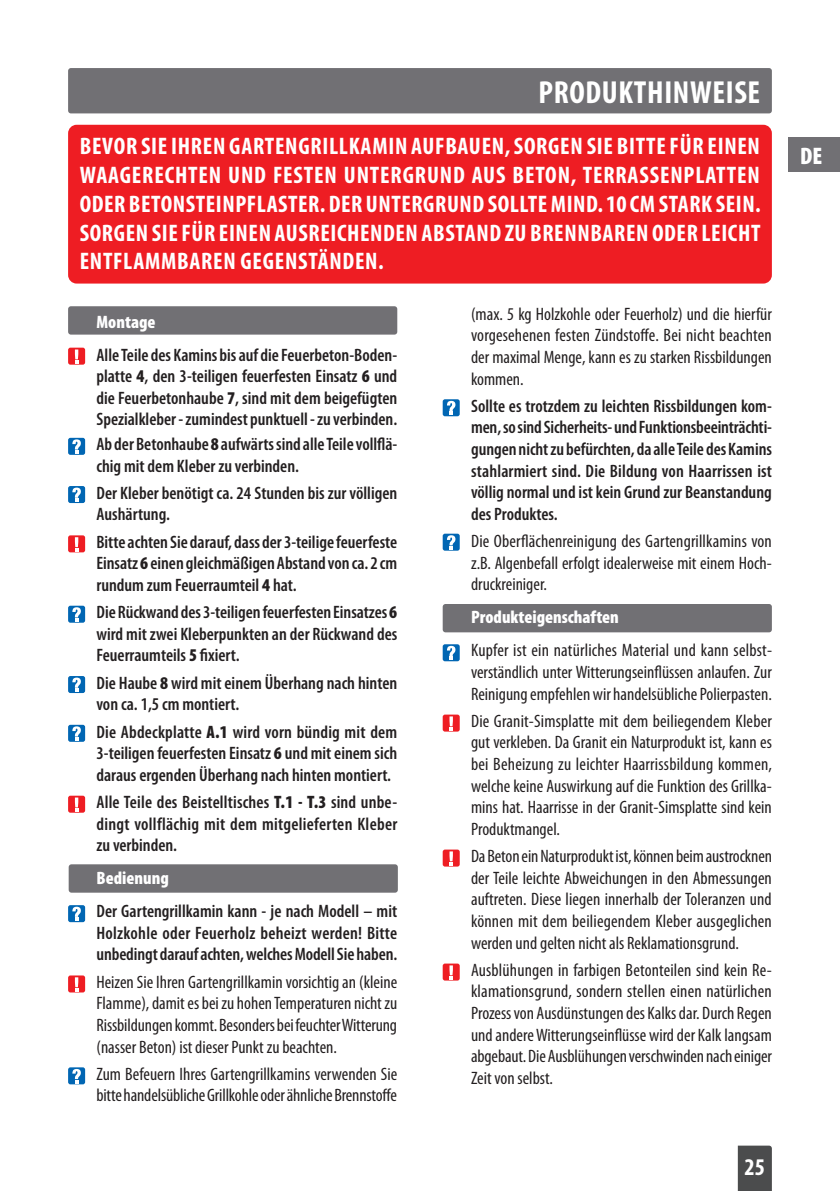
<style>
.page{position:relative;width:840px;height:1191px;background:#fff}
.page>*{position:absolute;margin:0;border:0;box-sizing:border-box;transform-origin:0 0}
.t1{font:700 condensed 32px "Myriad Pro";letter-spacing:.02em;color:#fff}
.t2{font:700 condensed 24px/28.8px "Myriad Pro";letter-spacing:.03em;color:#fff;text-align:justify}
.t3{font:900 condensed 24px "Myriad Pro";color:#fff}
.t4{font:condensed 18px/21.6px "Myriad Pro";color:#231f20;text-align:justify}
.t5{font:600 condensed 18px/21.6px "Myriad Pro";color:#231f20;text-align:justify}
.t6{font:900 condensed 18px "Myriad Pro";color:#fff}
.s1{font-weight:900}
</style>
<div class="page">
<div style="left:737px;top:1145px;width:34px;height:46px;background:#4b4c4d"></div>
<div style="left:68px;top:306px;width:329px;height:28px;background:#717074;border-radius:3px"></div>
<div style="left:69px;top:864px;width:328px;height:28px;background:#717074;border-radius:3px"></div>
<div style="left:442px;top:604px;width:329px;height:28px;background:#717074;border-radius:3px"></div>
<div style="left:68px;top:68px;width:703px;height:45px;background:#717074;border-radius:3px"></div>
<div style="left:68px;top:125px;width:703px;height:158px;background:#ee1d23;border-radius:9px"></div>
<div style="left:68px;top:348px;width:17px;height:17px;background:#ee1d23;border-radius:2px"></div>
<svg style="left:75px;top:349px;width:3px;height:14px"></svg>
<div style="left:68px;top:535px;width:17px;height:17px;background:#ee1d23;border-radius:2px"></div>
<svg style="left:75px;top:537px;width:3px;height:14px"></svg>
<div style="left:68px;top:795px;width:17px;height:17px;background:#ee1d23;border-radius:2px"></div>
<svg style="left:75px;top:797px;width:3px;height:14px"></svg>
<div style="left:68px;top:975px;width:17px;height:17px;background:#ee1d23;border-radius:2px"></div>
<svg style="left:75px;top:977px;width:3px;height:14px"></svg>
<div style="left:442px;top:714px;width:17px;height:17px;background:#ee1d23;border-radius:2px"></div>
<svg style="left:449px;top:716px;width:3px;height:14px"></svg>
<div style="left:442px;top:849px;width:17px;height:17px;background:#ee1d23;border-radius:2px"></div>
<svg style="left:449px;top:851px;width:3px;height:14px"></svg>
<div style="left:442px;top:963px;width:17px;height:17px;background:#ee1d23;border-radius:2px"></div>
<svg style="left:449px;top:965px;width:3px;height:14px"></svg>
<div style="left:68px;top:438px;width:17px;height:17px;background:#0166b3;border-radius:2px"></div>
<svg style="left:72px;top:439px;width:9px;height:14px"></svg>
<div style="left:68px;top:676px;width:17px;height:17px;background:#0166b3;border-radius:2px"></div>
<svg style="left:72px;top:677px;width:9px;height:15px"></svg>
<div style="left:68px;top:605px;width:17px;height:17px;background:#0166b3;border-radius:2px"></div>
<svg style="left:72px;top:607px;width:9px;height:14px"></svg>
<div style="left:68px;top:486px;width:17px;height:17px;background:#0166b3;border-radius:2px"></div>
<svg style="left:72px;top:487px;width:9px;height:15px"></svg>
<div style="left:68px;top:725px;width:17px;height:17px;background:#0166b3;border-radius:2px"></div>
<svg style="left:72px;top:726px;width:9px;height:14px"></svg>
<div style="left:68px;top:905px;width:17px;height:17px;background:#0166b3;border-radius:2px"></div>
<svg style="left:72px;top:906px;width:9px;height:15px"></svg>
<div style="left:68px;top:1067px;width:17px;height:17px;background:#0166b3;border-radius:2px"></div>
<svg style="left:72px;top:1069px;width:9px;height:14px"></svg>
<div style="left:442px;top:533px;width:17px;height:17px;background:#0166b3;border-radius:2px"></div>
<svg style="left:447px;top:535px;width:8px;height:14px"></svg>
<div style="left:442px;top:644px;width:17px;height:17px;background:#0166b3;border-radius:2px"></div>
<svg style="left:447px;top:646px;width:8px;height:14px"></svg>
<div style="left:442px;top:399px;width:17px;height:17px;background:#0166b3;border-radius:2px"></div>
<svg style="left:447px;top:401px;width:8px;height:14px"></svg>
<div style="left:788px;top:137px;width:51px;height:34px;background:#717074"></div>
<h1 class="t1" style="left:538px;top:72px;width:223px">PRODUKTHINWEISE</h1>
<p class="t2" style="left:80px;top:131px;width:682px">BEVOR SIE IHREN GARTENGRILLKAMIN AUFBAUEN, SORGEN SIE BITTE FÜR EINEN WAAGERECHTEN UND FESTEN UNTERGRUND AUS BETON, TERRASSENPLATTEN ODER BETONSTEINPFLASTER. DER UNTERGRUND SOLLTE MIND. 10 CM STARK SEIN.<br>SORGEN SIE FÜR EINEN AUSREICHENDEN ABSTAND ZU BRENNBAREN ODER LEICHT ENTFLAMMBAREN GEGENSTÄNDEN.</p>
<p class="t4" style="left:471px;top:303px;width:302px">(max. 5 kg Holzkohle oder Feuerholz) und die hierfür vorgesehenen festen Zündstoffe. Bei nicht beachten der maximal Menge, kann es zu starken Rissbildungen kommen.</p>
<p class="t5" style="left:471px;top:395px;width:302px">Sollte es trotzdem zu leichten Rissbildungen kom&shy;men, so sind Sicherheits- und Funktionsbeeinträchti&shy;gungen nicht zu befürchten, da alle Teile des Kamins stahlarmiert sind. Die Bildung von Haarrissen ist völlig normal und ist kein Grund zur Beanstandung des Produktes.</p>
<p class="t4" style="left:471px;top:530px;width:302px">Die Oberflächenreinigung des Gartengrillkamins von z.B. Algenbefall erfolgt idealerweise mit einem Hoch&shy;druckreiniger.</p>
<p class="t6" style="left:471px;top:606px;width:149px">Produkteigenschaften</p>
<p class="t4" style="left:471px;top:639px;width:302px">Kupfer ist ein natürliches Material und kann selbst&shy;verständlich unter Witterungseinflüssen anlaufen. Zur Reinigung empfehlen wir handelsübliche Polierpasten.</p>
<p class="t4" style="left:471px;top:710px;width:302px">Die Granit-Simsplatte mit dem beiliegendem Kleber gut verkleben. Da Granit ein Naturprodukt ist, kann es bei Beheizung zu leichter Haarrissbildung kommen, welche keine Auswirkung auf die Funktion des Grillka&shy;mins hat. Haarrisse in der Granit-Simsplatte sind kein Produktmangel.</p>
<p class="t4" style="left:471px;top:845px;width:302px">Da Beton ein Naturprodukt ist, können beim austrocknen der Teile leichte Abweichungen in den Abmessungen auftreten. Diese liegen innerhalb der Toleranzen und können mit dem beiliegendem Kleber ausgeglichen werden und gelten nicht als Reklamationsgrund.</p>
<p class="t4" style="left:471px;top:959px;width:302px">Ausblühungen in farbigen Betonteilen sind kein Re&shy;klamationsgrund, sondern stellen einen natürlichen Prozess von Ausdünstungen des Kalks dar. Durch Regen und andere Witterungseinflüsse wird der Kalk langsam abgebaut. Die Ausblühungen verschwinden nach einiger Zeit von selbst.</p>
<p class="t6" style="left:96px;top:310px;width:61px">Montage</p>
<p class="t5" style="left:96px;top:343px;width:302px">Alle Teile des Kamins bis auf die Feuerbeton-Boden&shy;platte <span class="s1">4</span>, den 3-teiligen feuerfesten Einsatz <span class="s1">6</span> und die Feuerbetonhaube <span class="s1">7</span>, sind mit dem beigefügten Spezialkleber - zumindest punktuell - zu verbinden.</p>
<p class="t5" style="left:96px;top:433px;width:302px">Ab der Betonhaube <span class="s1">8</span> aufwärts sind alle Teile vollflä&shy;chig mit dem Kleber zu verbinden.</p>
<p class="t5" style="left:96px;top:482px;width:302px">Der Kleber benötigt ca. 24 Stunden bis zur völligen<br>Aushärtung.</p>
<p class="t5" style="left:96px;top:530px;width:302px">Bitte achten Sie darauf, dass der 3-teilige feuerfeste Einsatz <span class="s1">6</span> einen gleichmäßigen Abstand von ca. 2 cm rundum zum Feuerraumteil <span class="s1">4</span> hat.</p>
<p class="t5" style="left:96px;top:601px;width:302px">Die Rückwand des 3-teiligen feuerfesten Einsatzes <span class="s1">6 </span>wird mit zwei Kleberpunkten an der Rückwand des Feuerraumteils <span class="s1">5</span> fixiert.</p>
<p class="t5" style="left:96px;top:671px;width:302px">Die Haube <span class="s1">8</span> wird mit einem Überhang nach hinten von ca. 1,5 cm montiert.</p>
<p class="t5" style="left:96px;top:720px;width:302px">Die Abdeckplatte <span class="s1">A.1</span> wird vorn bündig mit dem 3-teiligen feuerfesten Einsatz <span class="s1">6</span> und mit einem sich daraus ergenden Überhang nach hinten montiert.</p>
<p class="t5" style="left:96px;top:791px;width:302px">Alle Teile des Beistelltisches <span class="s1">T.1 - T.3</span> sind unbe&shy;dingt vollflächig mit dem mitgelieferten Kleber zu verbinden.</p>
<p class="t6" style="left:96px;top:866px;width:74px">Bedienung</p>
<p class="t5" style="left:96px;top:900px;width:302px">Der Gartengrillkamin kann - je nach Modell – mit Holzkohle oder Feuerholz beheizt werden! Bitte unbedingt darauf achten, welches Modell Sie haben.</p>
<p class="t4" style="left:96px;top:970px;width:302px">Heizen Sie Ihren Gartengrillkamin vorsichtig an (kleine Flamme), damit es bei zu hohen Temperaturen nicht zu Rissbildungen kommt. Besonders bei feuchter Witterung (nasser Beton) ist dieser Punkt zu beachten.</p>
<p class="t4" style="left:96px;top:1062px;width:302px">Zum Befeuern Ihres Gartengrillkamins verwenden Sie bitte handelsübliche Grillkohle oder ähnliche Brennstoffe</p>
<h2 class="t2" style="left:744px;top:1152px;width:22px">25</h2>
<h2 class="t3" style="left:799px;top:140px;width:24px">DE</h2>
</div>
